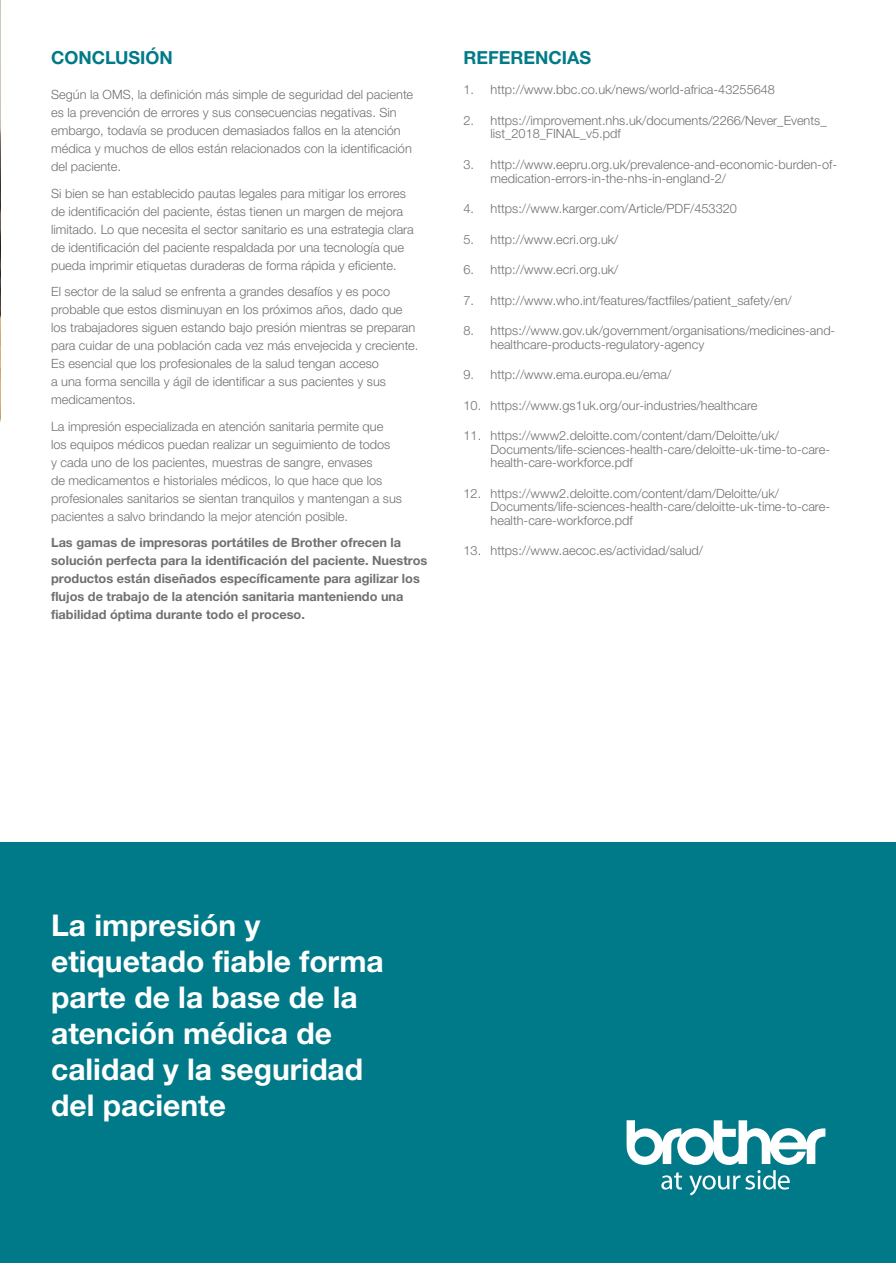
<style>
.page{position:relative;width:896px;height:1263px;background:#fff}
.page>*{position:absolute;margin:0;border:0;box-sizing:border-box;transform-origin:0 0}
.t1{font:700 30px/36px "Helvetica Neue LTW1 G";color:#fff}
.t2{font:700 18px "Helvetica Neue LTW1 G";color:#007a88}
.t3{font:300 12.75px/18px "Helvetica Neue LTW1 G";color:#70706f}
.t4{font:700 12.75px/18px "Helvetica Neue LTW1 G";color:#70706f}
</style>
<div class="page">
<img style="left:0;top:1px;width:1px;height:420px">
<div style="left:0;top:842px;width:896px;height:421px;background:#007a88"></div>
<svg style="left:627px;top:1120px;width:198px;height:75px"></svg>
<h2 class="t2" style="left:51px;top:46px;width:123px">CONCLUSIÓN</h2>
<p class="t3" style="left:51px;top:85px;width:364px">Según la OMS, la definición más simple de seguridad del paciente es la prevención de errores y sus consecuencias negativas. Sin embargo, todavía se producen demasiados fallos en la atención médica y muchos de ellos están relacionados con la identificación del paciente.</p>
<p class="t3" style="left:51px;top:184px;width:364px">Si bien se han establecido pautas legales para mitigar los errores de identificación del paciente, éstas tienen un margen de mejora limitado. Lo que necesita el sector sanitario es una estrategia clara de identificación del paciente respaldada por una tecnología que pueda imprimir etiquetas duraderas de forma rápida y eficiente.</p>
<p class="t3" style="left:51px;top:282px;width:369px">El sector de la salud se enfrenta a grandes desafíos y es poco probable que estos disminuyan en los próximos años, dado que los trabajadores siguen estando bajo presión mientras se preparan para cuidar de una población cada vez más envejecida y creciente.<br>Es esencial que los profesionales de la salud tengan acceso<br>a una forma sencilla y ágil de identificar a sus pacientes y sus medicamentos.</p>
<p class="t3" style="left:51px;top:417px;width:352px">La impresión especializada en atención sanitaria permite que los equipos médicos puedan realizar un seguimiento de todos<br>y cada uno de los pacientes, muestras de sangre, envases<br>de medicamentos e historiales médicos, lo que hace que los profesionales sanitarios se sientan tranquilos y mantengan a sus pacientes a salvo brindando la mejor atención posible.</p>
<p class="t4" style="left:51px;top:533px;width:378px">Las gamas de impresoras portátiles de Brother ofrecen la solución perfecta para la identificación del paciente. Nuestros productos están diseñados específicamente para agilizar los flujos de trabajo de la atención sanitaria manteniendo una fiabilidad óptima durante todo el proceso.</p>
<h2 class="t2" style="left:464px;top:46px;width:129px">REFERENCIAS</h2>
<p class="t3" style="left:464px;top:81px;width:313px">1. http://www.bbc.co.uk/news/world-africa-43255648</p>
<p class="t3" style="left:491px;top:114px;width:338px;line-height:13.5px;text-indent:-27px">2. https://improvement.nhs.uk/documents/2266/Never_Events_ list_2018_FINAL_v5.pdf</p>
<p class="t3" style="left:491px;top:158px;width:348px;line-height:13.5px;text-indent:-27px">3. http://www.eepru.org.uk/prevalence-and-economic-burden-of&shy;medication-errors-in-the-nhs-in-england-2/</p>
<p class="t3" style="left:464px;top:199px;width:275px">4. https://www.karger.com/Article/PDF/453320</p>
<p class="t3" style="left:464px;top:230px;width:156px">5. http://www.ecri.org.uk/</p>
<p class="t3" style="left:464px;top:260px;width:156px">6. http://www.ecri.org.uk/</p>
<p class="t3" style="left:464px;top:291px;width:330px">7. http://www.who.int/features/factfiles/patient_safety/en/</p>
<p class="t3" style="left:491px;top:324px;width:346px;line-height:13.5px;text-indent:-27px">8. https://www.gov.uk/government/organisations/medicines-and&shy;healthcare-products-regulatory-agency</p>
<p class="t3" style="left:464px;top:365px;width:209px">9. http://www.ema.europa.eu/ema/</p>
<p class="t3" style="left:464px;top:396px;width:296px">10. https://www.gs1uk.org/our-industries/healthcare</p>
<p class="t3" style="left:491px;top:429px;width:341px;line-height:13.5px;text-indent:-27px">11. https://www2.deloitte.com/content/dam/Deloitte/uk/<br>Documents/life-sciences-health-care/deloitte-uk-time-to-care&shy;health-care-workforce.pdf</p>
<p class="t3" style="left:491px;top:486px;width:341px;line-height:13.5px;text-indent:-27px">12. https://www2.deloitte.com/content/dam/Deloitte/uk/<br>Documents/life-sciences-health-care/deloitte-uk-time-to-care&shy;health-care-workforce.pdf</p>
<p class="t3" style="left:464px;top:542px;width:241px">13. https://www.aecoc.es/actividad/salud/</p>
<h1 class="t1" style="left:51px;top:907px;width:334px">La impresión y etiquetado fiable forma parte de la base de la atención médica de calidad y la seguridad del paciente</h1>
</div>
